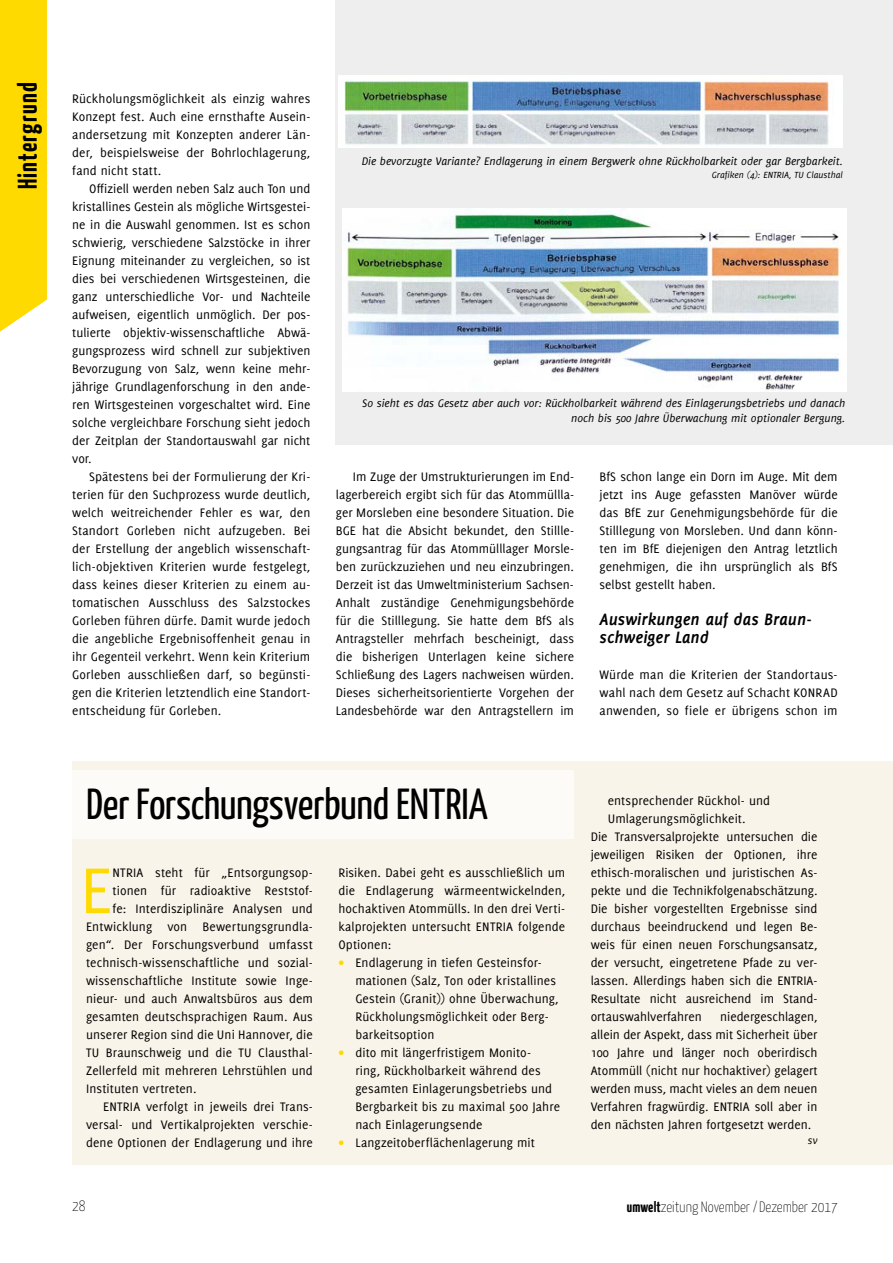
<style>
.page{position:relative;width:893px;height:1263px;background:#fff}
.page>*{position:absolute;margin:0;border:0;box-sizing:border-box;transform-origin:0 0}
.t1{font:70.65px "Delicious";color:#ffda00}
.t2{font:43.5px "Yanone Kaffeesatz";letter-spacing:-.01em;color:#000}
.t3{font:700 27px "Yanone Kaffeesatz";letter-spacing:.05em;color:#000}
.t4{font:italic 700 18px/18px "Delicious";color:#000}
.t5{font:100 15px "Yanone Kaffeesatz";color:#000}
.t6{font:13.5px/18px "Delicious";letter-spacing:.005em;color:#000;text-align:justify}
.t7{font:italic 12px/14.4px "Delicious";color:#000;text-align:right}
.t8{font:italic 11.25px "Delicious";color:#000}
.t9{font:italic 9.75px "Delicious";color:#000}
.s1{color:#ffda00}
.s2{font-weight:700}
</style>
<div class="page">
<div style="left:336px;top:0;width:557px;height:444px;background:#eee"></div>
<div style="left:72px;top:761px;width:821px;height:404px;background:#f9f4e9"></div>
<img style="left:338px;top:76px;width:505px;height:72px">
<img style="left:342px;top:208px;width:505px;height:183px">
<div style="left:65px;top:770px;width:509px;height:69px;background:#fcfbf7"></div>
<svg style="left:0;top:0;width:47px;height:332px;background:#ffdb0c"></svg>
<h3 class="t3" style="left:11px;top:189px;width:109px;rotate:-90deg">Hintergrund</h3>
<p class="t6" style="left:72px;top:89px;width:240px">Rückholungsmöglichkeit als einzig wahres Konzept fest. Auch eine ernsthafte Ausein&shy;andersetzung mit Konzepten anderer Län&shy;der, beispielsweise der Bohrlochlagerung, fand nicht statt.</p>
<p class="t6" style="left:72px;top:179px;width:240px;text-indent:17px">Offiziell werden neben Salz auch Ton und kristallines Gestein als mögliche Wirtsgestei&shy;ne in die Auswahl genommen. Ist es schon schwierig, verschiedene Salzstöcke in ihrer Eignung miteinander zu vergleichen, so ist dies bei verschiedenen Wirtsgesteinen, die ganz unterschiedliche Vor- und Nachteile aufweisen, eigentlich unmöglich. Der pos&shy;tulierte objektiv-wissenschaftliche Abwä&shy;gungsprozess wird schnell zur subjektiven Bevorzugung von Salz, wenn keine mehr&shy;jährige Grundlagenforschung in den ande&shy;ren Wirtsgesteinen vorgeschaltet wird. Eine solche vergleichbare Forschung sieht jedoch der Zeitplan der Standortauswahl gar nicht vor.</p>
<p class="t6" style="left:72px;top:467px;width:240px;text-indent:17px">Spätestens bei der Formulierung der Kri&shy;terien für den Suchprozess wurde deutlich, welch weitreichender Fehler es war, den Standort Gorleben nicht aufzugeben. Bei der Erstellung der angeblich wissenschaft&shy;lich-objektiven Kriterien wurde festgelegt, dass keines dieser Kriterien zu einem au&shy;tomatischen Ausschluss des Salzstockes Gorleben führen dürfe. Damit wurde jedoch die angebliche Ergebnisoffenheit genau in ihr Gegenteil verkehrt. Wenn kein Kriterium Gorleben ausschließen darf, so begünsti&shy;gen die Kriterien letztendlich eine Standort&shy;entscheidung für Gorleben.</p>
<p class="t6" style="left:336px;top:467px;width:240px;text-indent:17px">Im Zuge der Umstrukturierungen im End&shy;lagerbereich ergibt sich für das Atommüllla&shy;ger Morsleben eine besondere Situation. Die BGE hat die Absicht bekundet, den Stillle&shy;gungsantrag für das Atommülllager Morsle&shy;ben zurückzuziehen und neu einzubringen.<br>Derzeit ist das Umweltministerium Sachsen-Anhalt zuständige Genehmigungsbehörde für die Stilllegung. Sie hatte dem BfS als Antragsteller mehrfach bescheinigt, dass die bisherigen Unterlagen keine sichere Schließung des Lagers nachweisen würden.<br>Dieses sicherheitsorientierte Vorgehen der Landesbehörde war den Antragstellern im</p>
<p class="t6" style="left:600px;top:467px;width:240px">BfS schon lange ein Dorn im Auge. Mit dem jetzt ins Auge gefassten Manöver würde das BfE zur Genehmigungsbehörde für die Stilllegung von Morsleben. Und dann könn&shy;ten im BfE diejenigen den Antrag letztlich genehmigen, die ihn ursprünglich als BfS selbst gestellt haben.</p>
<p class="t7" style="left:362px;top:153px;width:483px">Die bevorzugte Variante? Endlagerung in einem Bergwerk ohne Rückholbarkeit oder gar Bergbarkeit.</p>
<p class="t9" style="left:712px;top:169px;width:132px">Grafiken (4): ENTRIA, TU Clausthal</p>
<p class="t7" style="left:362px;top:396px;width:485px">So sieht es das Gesetz aber auch vor: Rückholbarkeit während des Einlagerungsbetriebs und danach noch bis 500 Jahre Überwachung mit optionaler Bergung.</p>
<h3 class="t4" style="left:600px;top:610px;width:214px">Auswirkungen auf das Braun&shy;schweiger Land</h3>
<p class="t6" style="left:600px;top:665px;width:240px">Würde man die Kriterien der Standortaus&shy;wahl nach dem Gesetz auf Schacht KONRAD anwenden, so fiele er übrigens schon im</p>
<h2 class="t2" style="left:86px;top:778px;width:403px">Der Forschungsverbund ENTRIA</h2>
<h1 class="t1" style="left:80px;top:850px;width:34px">E</h1>
<p class="t6" style="left:113px;top:863px;width:202px">NTRIA steht für „Entsorgungsop-</p>
<p class="t6" style="left:113px;top:881px;width:202px">tionen für radioaktive Reststof-</p>
<p class="t6" style="left:113px;top:899px;width:202px">fe: Interdisziplinäre Analysen und</p>
<p class="t6" style="left:86px;top:917px;width:228px">Entwicklung von Bewertungsgrundla-</p>
<p class="t6" style="left:86px;top:935px;width:228px">gen“. Der Forschungsverbund umfasst</p>
<p class="t6" style="left:86px;top:953px;width:228px">technisch-wissenschaftliche und sozial-</p>
<p class="t6" style="left:86px;top:971px;width:228px">wissenschaftliche Institute sowie Inge-</p>
<p class="t6" style="left:86px;top:989px;width:228px">nieur- und auch Anwaltsbüros aus dem</p>
<p class="t6" style="left:86px;top:1007px;width:228px">gesamten deutschsprachigen Raum. Aus</p>
<p class="t6" style="left:86px;top:1025px;width:228px">unserer Region sind die Uni Hannover, die</p>
<p class="t6" style="left:86px;top:1043px;width:228px">TU Braunschweig und die TU Clausthal-</p>
<p class="t6" style="left:86px;top:1061px;width:228px">Zellerfeld mit mehreren Lehrstühlen und</p>
<p class="t6" style="left:86px;top:1079px;width:112px">Instituten vertreten.</p>
<p class="t6" style="left:103px;top:1097px;width:211px">ENTRIA verfolgt in jeweils drei Trans-</p>
<p class="t6" style="left:86px;top:1115px;width:228px">versal- und Vertikalprojekten verschie-</p>
<p class="t6" style="left:86px;top:1133px;width:228px">dene Optionen der Endlagerung und ihre</p>
<p class="t6" style="left:338px;top:863px;width:228px">Risiken. Dabei geht es ausschließlich um die Endlagerung wärmeentwickelnden, hochaktiven Atommülls. In den drei Verti&shy;kalprojekten untersucht ENTRIA folgende Optionen:</p>
<p class="t6" style="left:355px;top:953px;width:205px;text-align:left;text-indent:-17px"><span class="s1">•</span> Endlagerung in tiefen Gesteinsfor&shy;mationen (Salz, Ton oder kristallines Gestein (Granit)) ohne Überwachung, Rückholungsmöglichkeit oder Berg&shy;barkeitsoption</p>
<p class="t6" style="left:355px;top:1043px;width:206px;text-align:left;text-indent:-17px"><span class="s1">•</span> dito mit längerfristigem Monito-<br>ring, Rückholbarkeit während des gesamten Einlagerungsbetriebs und Bergbarkeit bis zu maximal 500 Jahre nach Einlagerungsende</p>
<p class="t6" style="left:338px;top:1133px;width:198px"><span class="s1">•</span> Langzeitoberflächenlagerung mit</p>
<p class="t6" style="left:608px;top:791px;width:164px">entsprechender Rückhol- und</p>
<p class="t6" style="left:608px;top:809px;width:140px">Umlagerungsmöglichkeit.</p>
<p class="t6" style="left:591px;top:827px;width:228px">Die Transversalprojekte untersuchen die</p>
<p class="t6" style="left:591px;top:845px;width:228px">jeweiligen Risiken der Optionen, ihre</p>
<p class="t6" style="left:591px;top:863px;width:228px">ethisch-moralischen und juristischen As-</p>
<p class="t6" style="left:591px;top:881px;width:228px">pekte und die Technikfolgenabschätzung.</p>
<p class="t6" style="left:591px;top:899px;width:228px">Die bisher vorgestellten Ergebnisse sind</p>
<p class="t6" style="left:591px;top:917px;width:228px">durchaus beeindruckend und legen Be-</p>
<p class="t6" style="left:591px;top:935px;width:228px">weis für einen neuen Forschungsansatz,</p>
<p class="t6" style="left:591px;top:953px;width:228px">der versucht, eingetretene Pfade zu ver-</p>
<p class="t6" style="left:591px;top:971px;width:228px">lassen. Allerdings haben sich die ENTRIA-</p>
<p class="t6" style="left:591px;top:989px;width:228px">Resultate nicht ausreichend im Stand-</p>
<p class="t6" style="left:591px;top:1007px;width:113px">ortauswahlverfahren</p>
<p class="t6" style="left:591px;top:1007px;width:228px;text-indent:129px">niedergeschlagen, allein der Aspekt, dass mit Sicherheit über 100 Jahre und länger noch oberirdisch Atommüll (nicht nur hochaktiver) gelagert werden muss, macht vieles an dem neuen Verfahren fragwürdig. ENTRIA soll aber in den nächsten Jahren fortgesetzt werden.</p>
<p class="t8" style="left:808px;top:1134px;width:11px">sv</p>
<p class="t5" style="left:72px;top:1196px;width:15px">28</p>
<p class="t5" style="left:627px;top:1197px;width:212px"><span class="s2">umwelt</span>zeitung November / Dezember 2017</p>
</div>
